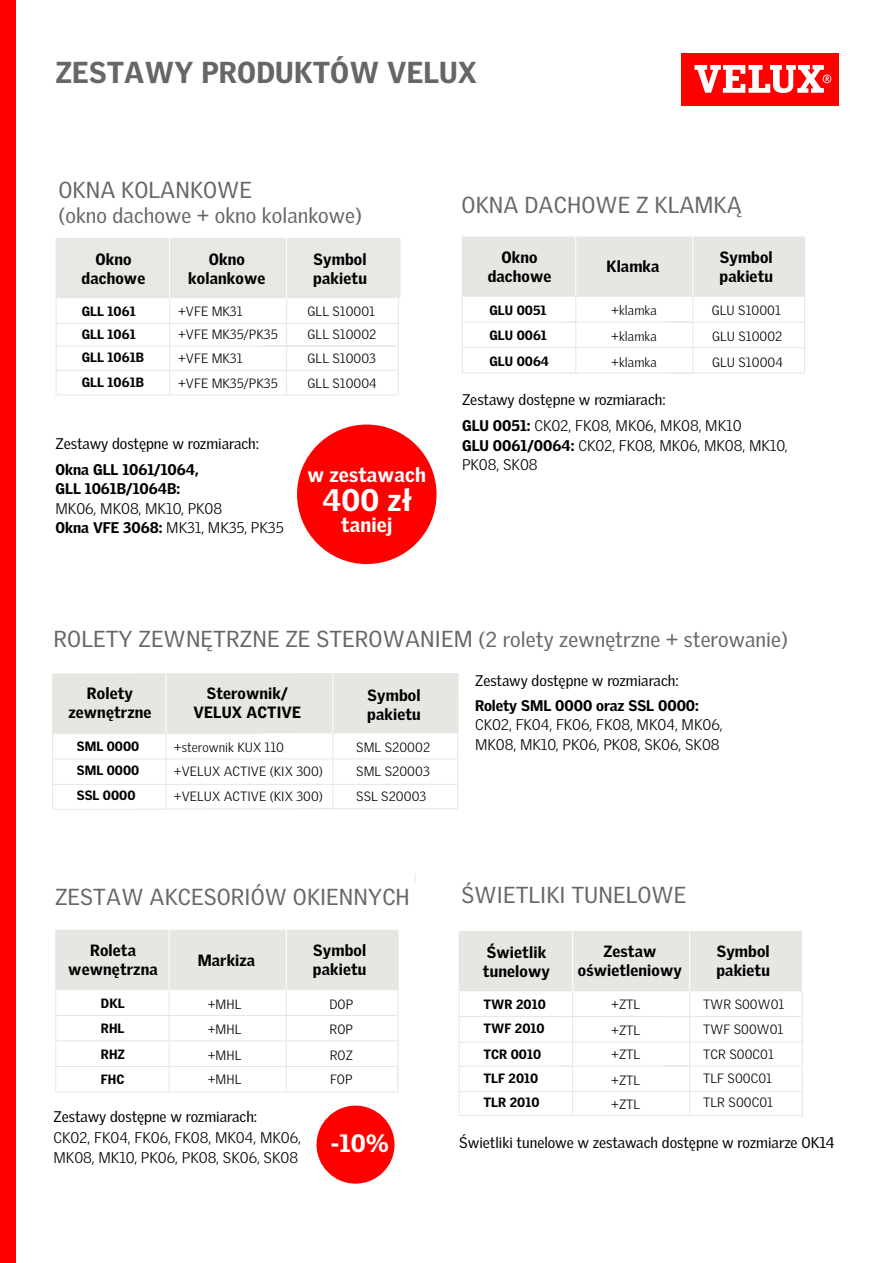
<style>
.page{position:relative;width:893px;height:1263px;background:#fff}
.page>*{position:absolute;margin:0;border:0;box-sizing:border-box;transform-origin:0 0}
.t1{font:900 30.3px "Velux Gothic";color:#fff}
.t2{font:900 29.4px "Velux Gothic";letter-spacing:.005em;color:#666}
.t3{font:900 24.45px "Velux Gothic";color:#fff}
.t4{font:22.5px "Velux Gothic";letter-spacing:.005em;color:#676767}
.t5{font:22.5px "Velux Gothic";letter-spacing:.005em;color:#666}
.t6{font:21px "Velux Gothic";letter-spacing:.005em;color:#676767}
.t7{font:21px "Velux Gothic";letter-spacing:.005em;color:#666}
.t8{font:900 20.1px "Velux Gothic";letter-spacing:.01em;color:#fff}
.t9{font:900 15.9px/19px "Velux Gothic";letter-spacing:.01em;color:#000;text-align:center}
.t10{font:300 15px/19.5px "Velux Gothic";color:#000}
.t11{font:15px "Velux Gothic";color:#000}
.t12{font:900 15px/19.5px "Velux Gothic";color:#000}
.t13{font:300 13.05px/25.5px "Velux Gothic";letter-spacing:.005em;color:#000}
.t14{font:900 13.05px/24.8px "Velux Gothic";letter-spacing:.005em;color:#000}
.s1{font-weight:900}
.s2{font-size:22.5px}
</style>
<div class="page">
<hr style="left:56px;top:394px;width:114px;height:1px;background:#e8e7e3">
<hr style="left:284px;top:394px;width:114px;height:1px;background:#e8e7e3">
<hr style="left:170px;top:394px;width:117px;height:1px;background:#e8e7e3">
<svg style="left:56px;top:238px;width:344px;height:156px"></svg>
<div style="left:297px;top:425px;width:139px;height:139px;background:#f00;border-radius:50%"></div>
<div style="left:316px;top:1106px;width:78px;height:78px;background:#f00;border-radius:50%"></div>
<svg style="left:52px;top:673px;width:407px;height:137px"></svg>
<hr style="left:52px;top:784px;width:406px;height:1px;background:#e7e6e2">
<svg style="left:459px;top:931px;width:344px;height:185px"></svg>
<hr style="left:459px;top:1115px;width:343px;height:1px;background:#e7e6e2">
<svg style="left:55px;top:930px;width:344px;height:161px"></svg>
<hr style="left:55px;top:1091px;width:344px;height:1px;background:#e7e6e2">
<hr style="left:462px;top:373px;width:114px;height:1px;background:#e7e6e2">
<hr style="left:668px;top:373px;width:136px;height:1px;background:#e7e6e2">
<hr style="left:565px;top:373px;width:128px;height:1px;background:#e7e6e2">
<svg style="left:462px;top:236px;width:343px;height:137px"></svg>
<div style="left:0;top:0;width:16px;height:1263px;background:#f00"></div>
<div style="left:681px;top:53px;width:158px;height:52px;background:#f00"></div>
<svg style="left:694px;top:65px;width:137px;height:28px"></svg>
<h2 class="t2" style="left:56px;top:54px;width:423px">ZESTAWY PRODUKTÓW VELUX</h2>
<h3 class="t5" style="left:58px;top:177px;width:195px">OKNA KOLANKOWE</h3>
<h3 class="t7" style="left:58px;top:203px;width:305px">(okno dachowe + okno kolankowe)</h3>
<p class="t9" style="left:82px;top:249px;width:65px">Okno dachowe</p>
<p class="t9" style="left:188px;top:249px;width:79px">Okno kolankowe</p>
<p class="t9" style="left:313px;top:249px;width:55px;text-align:left">Symbol pakietu</p>
<p class="t14" style="left:82px;top:299px;width:55px">GLL 1061</p>
<p class="t13" style="left:178px;top:299px;width:66px">+VFE MK31</p>
<p class="t13" style="left:308px;top:299px;width:69px">GLL S10001</p>
<p class="t14" style="left:82px;top:321px;width:55px">GLL 1061</p>
<p class="t13" style="left:178px;top:321px;width:101px">+VFE MK35/PK35</p>
<p class="t13" style="left:308px;top:321px;width:70px">GLL S10002</p>
<p class="t14" style="left:82px;top:345px;width:64px">GLL 1061B<br>GLL 1061B</p>
<p class="t13" style="left:178px;top:345px;width:101px;line-height:24.8px">+VFE MK31<br>+VFE MK35/PK35</p>
<p class="t13" style="left:308px;top:345px;width:71px;line-height:24.8px">GLL S10003<br>GLL S10004</p>
<p class="t11" style="left:55px;top:434px;width:205px">Zestawy dostępne w rozmiarach:</p>
<p class="t12" style="left:55px;top:460px;width:145px">Okna GLL 1061/1064,<br>GLL 1061B/1064B:</p>
<p class="t10" style="left:55px;top:498px;width:230px">MK06, MK08, MK10, PK08<br><span class="s1">Okna VFE 3068:</span> MK31, MK35, PK35</p>
<h3 class="t8" style="left:307px;top:462px;width:120px">w zestawach</h3>
<h3 class="t8" style="left:341px;top:512px;width:53px">taniej</h3>
<h1 class="t1" style="left:322px;top:481px;width:91px">400 zł</h1>
<h3 class="t4" style="left:462px;top:192px;width:282px">OKNA DACHOWE Z KLAMKĄ</h3>
<p class="t9" style="left:488px;top:248px;width:65px">Okno dachowe</p>
<p class="t9" style="left:607px;top:257px;width:54px">Klamka</p>
<p class="t9" style="left:719px;top:248px;width:55px;text-align:left">Symbol pakietu</p>
<p class="t14" style="left:489px;top:297px;width:58px">GLU 0051</p>
<p class="t13" style="left:611px;top:298px;width:47px">+klamka</p>
<p class="t14" style="left:489px;top:323px;width:59px">GLU 0061</p>
<p class="t13" style="left:611px;top:323px;width:47px">+klamka</p>
<p class="t14" style="left:489px;top:348px;width:61px">GLU 0064</p>
<p class="t13" style="left:611px;top:349px;width:47px">+klamka</p>
<p class="t13" style="left:712px;top:298px;width:72px">GLU S10001<br>GLU S10002<br>GLU S10004</p>
<p class="t11" style="left:462px;top:391px;width:205px">Zestawy dostępne w rozmiarach:</p>
<p class="t10" style="left:462px;top:416px;width:327px"><span class="s1">GLU 0051:</span> CK02, FK08, MK06, MK08, MK10<br><span class="s1">GLU 0061/0064:</span> CK02, FK08, MK06, MK08, MK10,<br>PK08, SK08</p>
<h3 class="t6" style="left:54px;top:627px;width:736px"><span class="s2">ROLETY ZEWNĘTRZNE ZE STEROWANIEM</span> (2 rolety zewnętrzne + sterowanie)</h3>
<p class="t9" style="left:68px;top:684px;width:85px">Rolety zewnętrzne</p>
<p class="t9" style="left:194px;top:684px;width:109px">Sterownik/<br>VELUX ACTIVE</p>
<p class="t9" style="left:367px;top:685px;width:55px;text-align:left">Symbol pakietu</p>
<p class="t14" style="left:77px;top:734px;width:64px">SML 0000</p>
<p class="t13" style="left:174px;top:734px;width:112px">+sterownik KUX 110</p>
<p class="t13" style="left:356px;top:734px;width:76px">SML S20002</p>
<p class="t14" style="left:77px;top:758px;width:64px">SML 0000</p>
<p class="t13" style="left:174px;top:758px;width:151px">+VELUX ACTIVE (KIX 300)</p>
<p class="t13" style="left:356px;top:758px;width:75px">SML S20003</p>
<p class="t14" style="left:77px;top:783px;width:60px">SSL 0000</p>
<p class="t13" style="left:174px;top:783px;width:151px">+VELUX ACTIVE (KIX 300)</p>
<p class="t13" style="left:356px;top:783px;width:72px">SSL S20003</p>
<p class="t11" style="left:475px;top:672px;width:205px">Zestawy dostępne w rozmiarach:</p>
<p class="t12" style="left:475px;top:695px;width:225px">Rolety SML 0000 oraz SSL 0000:</p>
<p class="t10" style="left:475px;top:715px;width:249px">CK02, FK04, FK06, FK08, MK04, MK06,<br>MK08, MK10, PK06, PK08, SK06, SK08</p>
<h3 class="t4" style="left:55px;top:883px;width:356px">ZESTAW AKCESORIÓW OKIENNYCH</h3>
<h3 class="t4" style="left:462px;top:882px;width:226px">ŚWIETLIKI TUNELOWE</h3>
<p class="t9" style="left:68px;top:941px;width:91px">Roleta wewnętrzna</p>
<p class="t9" style="left:198px;top:950px;width:59px">Markiza</p>
<p class="t9" style="left:313px;top:941px;width:55px;text-align:left">Symbol pakietu</p>
<p class="t14" style="left:101px;top:991px;width:25px">DKL</p>
<p class="t13" style="left:208px;top:991px;width:35px">+MHL</p>
<p class="t14" style="left:101px;top:1016px;width:25px">RHL</p>
<p class="t13" style="left:208px;top:1016px;width:35px">+MHL</p>
<p class="t14" style="left:101px;top:1042px;width:26px">RHZ</p>
<p class="t13" style="left:208px;top:1042px;width:35px">+MHL</p>
<p class="t14" style="left:101px;top:1067px;width:25px">FHC</p>
<p class="t13" style="left:208px;top:1066px;width:35px">+MHL</p>
<p class="t13" style="left:330px;top:1066px;width:24px">FOP</p>
<p class="t13" style="left:329px;top:991px;width:25px;text-align:justify">DOP ROP ROZ</p>
<p class="t11" style="left:54px;top:1107px;width:205px">Zestawy dostępne w rozmiarach:</p>
<p class="t10" style="left:54px;top:1128px;width:249px">CK02, FK04, FK06, FK08, MK04, MK06,<br>MK08, MK10, PK06, PK08, SK06, SK08</p>
<h3 class="t3" style="left:331px;top:1127px;width:59px">-10%</h3>
<p class="t9" style="left:483px;top:942px;width:69px;text-align:left">Świetlik tunelowy</p>
<p class="t9" style="left:578px;top:942px;width:106px">Zestaw oświetleniowy</p>
<p class="t9" style="left:716px;top:942px;width:55px;text-align:left">Symbol pakietu</p>
<p class="t14" style="left:483px;top:992px;width:64px">TWR 2010</p>
<p class="t13" style="left:611px;top:991px;width:31px">+ZTL</p>
<p class="t13" style="left:703px;top:991px;width:83px">TWR S00W01</p>
<p class="t14" style="left:483px;top:1016px;width:63px">TWF 2010</p>
<p class="t13" style="left:611px;top:1017px;width:31px">+ZTL</p>
<p class="t13" style="left:703px;top:1016px;width:82px">TWF S00W01</p>
<p class="t14" style="left:483px;top:1041px;width:59px">TCR 0010</p>
<p class="t13" style="left:611px;top:1041px;width:31px">+ZTL</p>
<p class="t13" style="left:703px;top:1041px;width:72px">TCR S00C01</p>
<p class="t14" style="left:483px;top:1065px;width:56px">TLF 2010</p>
<p class="t13" style="left:611px;top:1067px;width:31px">+ZTL</p>
<p class="t13" style="left:703px;top:1065px;width:70px">TLF S00C01</p>
<p class="t14" style="left:483px;top:1089px;width:58px">TLR 2010</p>
<p class="t13" style="left:611px;top:1091px;width:31px">+ZTL</p>
<p class="t13" style="left:703px;top:1089px;width:71px">TLR S00C01</p>
<p class="t11" style="left:459px;top:1133px;width:377px">Świetliki tunelowe w zestawach dostępne w rozmiarze OK14</p>
</div>
